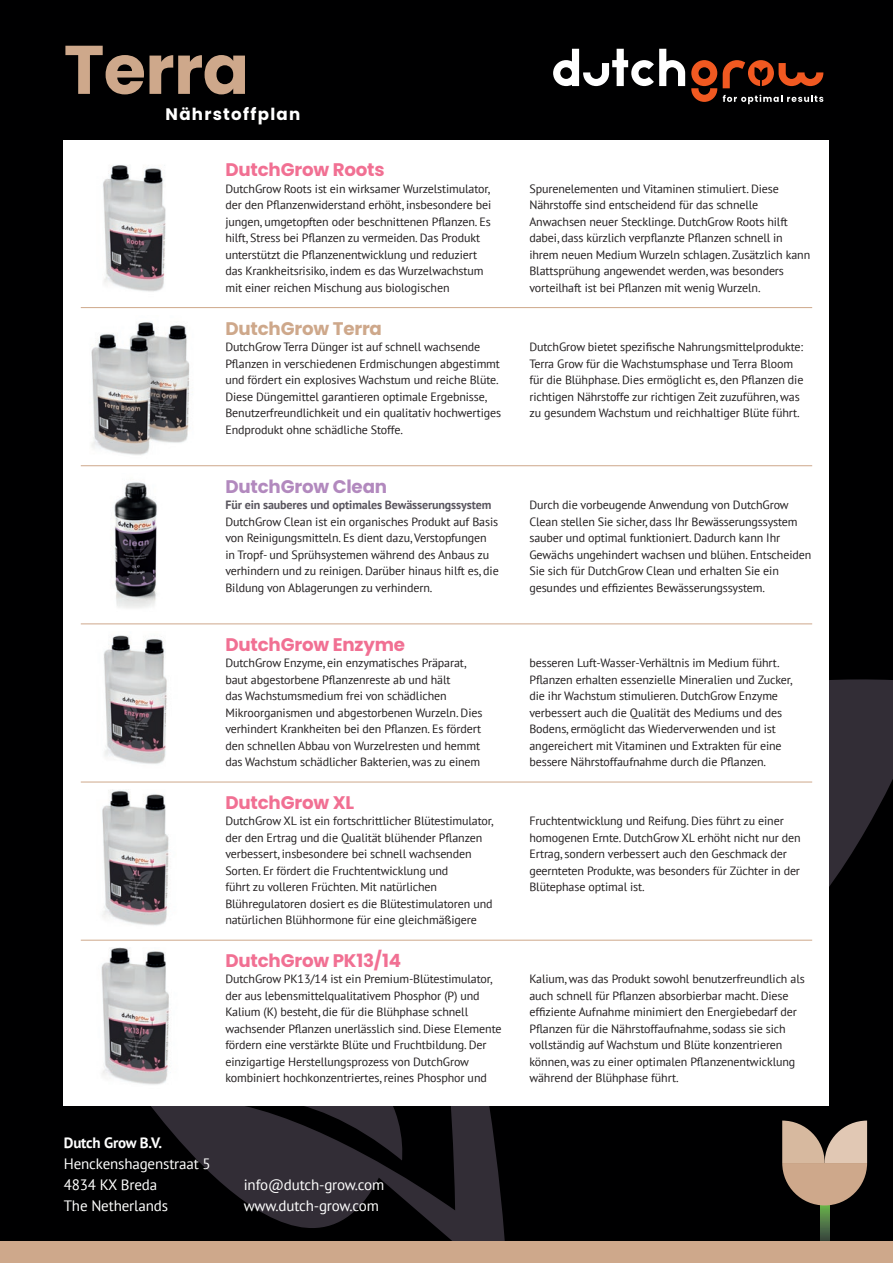
<style>
.page{position:relative;width:893px;height:1263px;background:#fff}
.page>*{position:absolute;margin:0;border:0;box-sizing:border-box;transform-origin:0 0}
.t1{font:700 68.7px "Poppins";letter-spacing:-.01em;color:#cea88b}
.t2{font:700 18.15px "Poppins";letter-spacing:-.01em;color:#f17093}
.t3{font:700 18.15px "Poppins";letter-spacing:-.01em;color:#cea88b}
.t4{font:700 18.15px "Poppins";letter-spacing:-.01em;color:#b289be}
.t5{font:700 16.65px "Poppins";letter-spacing:.075em;color:#fff}
.t6{font:15px/21px "PT Sans";letter-spacing:-.01em;color:#fff}
.t7{font:700 15px "PT Sans";letter-spacing:-.01em;color:#fff}
.t8{font:12px/16.5px "PT Sans";letter-spacing:-.01em;color:#231f20}
.t9{font:700 12px "PT Sans";letter-spacing:-.01em;color:#5a565f}
</style>
<div class="page">
<div style="left:0;top:0;width:893px;height:1252px;background:#000001"></div>
<svg style="left:71px;top:679px;width:822px;height:563px"></svg>
<svg style="left:691px;top:60px;width:26px;height:42px"></svg>
<svg style="left:553px;top:49px;width:132px;height:37px"></svg>
<svg style="left:723px;top:60px;width:100px;height:28px"></svg>
<svg style="left:723px;top:95px;width:100px;height:9px"></svg>
<svg style="left:820px;top:1205px;width:9px;height:37px"></svg>
<svg style="left:782px;top:1120px;width:85px;height:85px"></svg>
<div style="left:64px;top:140px;width:765px;height:966px;background:#fff"></div>
<img style="left:103px;top:165px;width:63px;height:127px">
<img style="left:91px;top:322px;width:99px;height:133px">
<img style="left:114px;top:482px;width:43px;height:126px">
<img style="left:103px;top:635px;width:64px;height:129px">
<img style="left:102px;top:790px;width:67px;height:136px">
<img style="left:101px;top:947px;width:70px;height:138px">
<div style="left:0;top:1242px;width:893px;height:21px;background:#cea88b"></div>
<hr style="left:81px;top:307px;width:731px;height:1px;background:#cea88b">
<hr style="left:81px;top:465px;width:731px;height:1px;background:#cea88b">
<hr style="left:81px;top:623px;width:731px;height:1px;background:#cea88b">
<hr style="left:81px;top:782px;width:731px;height:1px;background:#cea88b">
<hr style="left:81px;top:940px;width:731px;height:1px;background:#cea88b">
<h1 class="t1" style="left:64px;top:30px;width:187px">Terra</h1>
<h3 class="t5" style="left:165px;top:104px;width:136px">Nährstoffplan</h3>
<h2 class="t2" style="left:225px;top:160px;width:161px">DutchGrow Roots</h2>
<p class="t8" style="left:225px;top:180px;width:268px">DutchGrow Roots ist ein wirksamer Wurzelstimulator, der den Pflanzenwiderstand erhöht, insbesondere bei jungen, umgetopften oder beschnittenen Pflanzen. Es hilft, Stress bei Pflanzen zu vermeiden. Das Produkt unterstützt die Pflanzenentwicklung und reduziert das Krankheitsrisiko, indem es das Wurzelwachstum mit einer reichen Mischung aus biologischen</p>
<p class="t8" style="left:529px;top:180px;width:282px">Spurenelementen und Vitaminen stimuliert. Diese Nährstoffe sind entscheidend für das schnelle Anwachsen neuer Stecklinge. DutchGrow Roots hilft dabei, dass kürzlich verpflanzte Pflanzen schnell in ihrem neuen Medium Wurzeln schlagen. Zusätzlich kann Blattsprühung angewendet werden, was besonders vorteilhaft ist bei Pflanzen mit wenig Wurzeln.</p>
<h2 class="t3" style="left:225px;top:318px;width:158px">DutchGrow Terra</h2>
<p class="t8" style="left:225px;top:338px;width:277px">DutchGrow Terra Dünger ist auf schnell wachsende Pflanzen in verschiedenen Erdmischungen abgestimmt und fördert ein explosives Wachstum und reiche Blüte.<br>Diese Düngemittel garantieren optimale Ergebnisse, Benutzerfreundlichkeit und ein qualitativ hochwertiges Endprodukt ohne schädliche Stoffe.</p>
<p class="t8" style="left:529px;top:338px;width:276px">DutchGrow bietet spezifische Nahrungsmittelprodukte:<br>Terra Grow für die Wachstumsphase und Terra Bloom für die Blühphase. Dies ermöglicht es, den Pflanzen die richtigen Nährstoffe zur richtigen Zeit zuzuführen, was zu gesundem Wachstum und reichhaltiger Blüte führt.</p>
<h2 class="t4" style="left:225px;top:476px;width:163px">DutchGrow Clean</h2>
<p class="t9" style="left:225px;top:497px;width:267px">Für ein sauberes und optimales Bewässerungssystem</p>
<p class="t8" style="left:225px;top:513px;width:275px">DutchGrow Clean ist ein organisches Produkt auf Basis von Reinigungsmitteln. Es dient dazu, Verstopfungen in Tropf- und Sprühsystemen während des Anbaus zu verhindern und zu reinigen. Darüber hinaus hilft es, die Bildung von Ablagerungen zu verhindern.</p>
<p class="t8" style="left:529px;top:496px;width:283px">Durch die vorbeugende Anwendung von DutchGrow Clean stellen Sie sicher, dass Ihr Bewässerungssystem sauber und optimal funktioniert. Dadurch kann Ihr Gewächs ungehindert wachsen und blühen. Entscheiden Sie sich für DutchGrow Clean und erhalten Sie ein gesundes und effizientes Bewässerungssystem.</p>
<h2 class="t2" style="left:225px;top:634px;width:181px">DutchGrow Enzyme</h2>
<p class="t8" style="left:225px;top:654px;width:259px">DutchGrow Enzyme, ein enzymatisches Präparat, baut abgestorbene Pflanzenreste ab und hält<br>das Wachstumsmedium frei von schädlichen Mikroorganismen und abgestorbenen Wurzeln. Dies verhindert Krankheiten bei den Pflanzen. Es fördert den schnellen Abbau von Wurzelresten und hemmt das Wachstum schädlicher Bakterien, was zu einem</p>
<p class="t8" style="left:529px;top:654px;width:265px">besseren Luft-Wasser-Verhältnis im Medium führt.<br>Pflanzen erhalten essenzielle Mineralien und Zucker, die ihr Wachstum stimulieren. DutchGrow Enzyme verbessert auch die Qualität des Mediums und des Bodens, ermöglicht das Wiederverwenden und ist angereichert mit Vitaminen und Extrakten für eine bessere Nährstoffaufnahme durch die Pflanzen.</p>
<h2 class="t2" style="left:225px;top:792px;width:130px">DutchGrow XL</h2>
<p class="t8" style="left:225px;top:812px;width:270px">DutchGrow XL ist ein fortschrittlicher Blütestimulator, der den Ertrag und die Qualität blühender Pflanzen verbessert, insbesondere bei schnell wachsenden Sorten. Er fördert die Fruchtentwicklung und<br>führt zu volleren Früchten. Mit natürlichen Blühregulatoren dosiert es die Blütestimulatoren und natürlichen Blühhormone für eine gleichmäßigere</p>
<p class="t8" style="left:529px;top:812px;width:273px">Fruchtentwicklung und Reifung. Dies führt zu einer homogenen Ernte. DutchGrow XL erhöht nicht nur den Ertrag, sondern verbessert auch den Geschmack der geernteten Produkte, was besonders für Züchter in der Blütephase optimal ist.</p>
<h2 class="t2" style="left:225px;top:950px;width:177px">DutchGrow PK13/14</h2>
<p class="t8" style="left:225px;top:970px;width:278px">DutchGrow PK13/14 ist ein Premium-Blütestimulator, der aus lebensmittelqualitativem Phosphor (P) und Kalium (K) besteht, die für die Blühphase schnell wachsender Pflanzen unerlässlich sind. Diese Elemente fördern eine verstärkte Blüte und Fruchtbildung. Der einzigartige Herstellungsprozess von DutchGrow kombiniert hochkonzentriertes, reines Phosphor und</p>
<p class="t8" style="left:529px;top:970px;width:277px">Kalium, was das Produkt sowohl benutzerfreundlich als auch schnell für Pflanzen absorbierbar macht. Diese effiziente Aufnahme minimiert den Energiebedarf der Pflanzen für die Nährstoffaufnahme, sodass sie sich vollständig auf Wachstum und Blüte konzentrieren können, was zu einer optimalen Pflanzenentwicklung während der Blühphase führt.</p>
<p class="t7" style="left:64px;top:1133px;width:100px">Dutch Grow B.V.</p>
<p class="t6" style="left:64px;top:1153px;width:148px">Henckenshagenstraat 5<br>4834 KX Breda<br>The Netherlands</p>
<p class="t6" style="left:244px;top:1174px;width:142px">info@dutch-grow.com www.dutch-grow.com</p>
</div>
